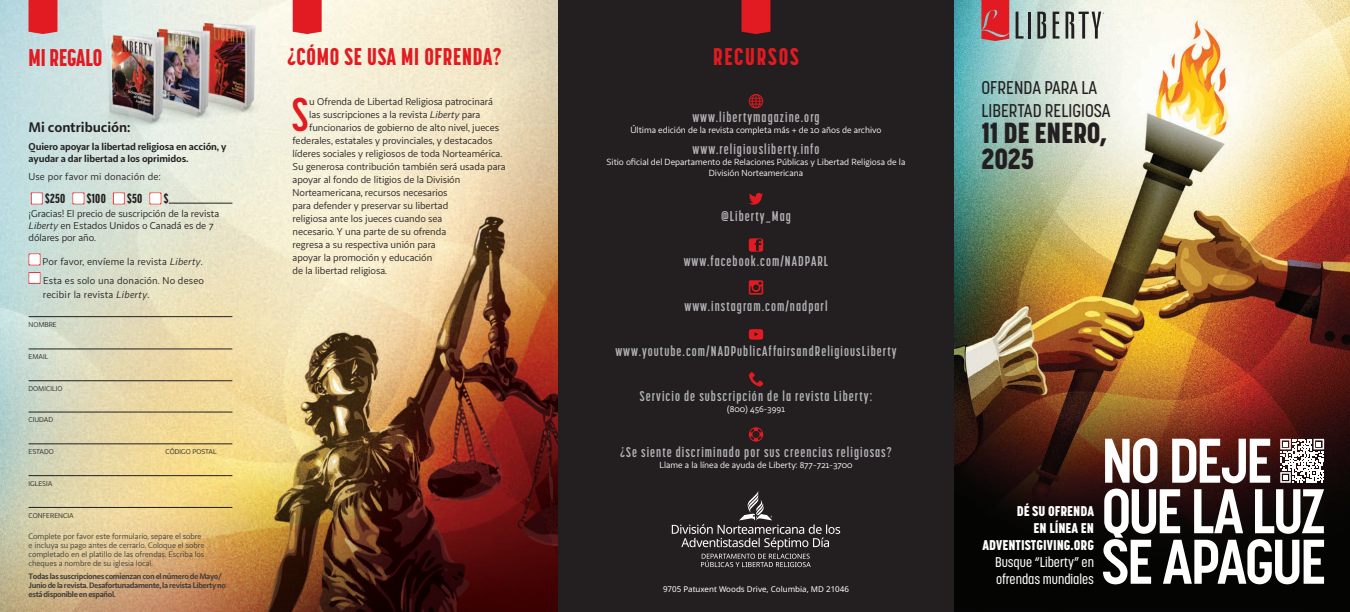
<style>
.page{position:relative;width:1350px;height:612px;background:#fff}
.page>*{position:absolute;margin:0;border:0;box-sizing:border-box;transform-origin:0 0}
.t1{font:700 46.9px "Korolev Compressed";color:#e21a21}
.t2{font:800 28.8px/26.1px "Korolev Condensed";letter-spacing:-.01em;color:#231f20}
.t3{font:800 24px "Korolev Compressed";letter-spacing:.03em;color:#e21a21}
.t4{font:800 24px "Korolev Compressed";color:#e21a21}
.t5{font:800 24px "Korolev Compressed";letter-spacing:.075em;color:#e21a21}
.t6{font:500 18.3px/22.7px "Korolev Condensed";color:#231f20}
.t7{font:700 14px "Korolev Compressed";letter-spacing:.075em;color:#b4b5b9}
.t8{font:800 14px/17.1px "Korolev Condensed";color:#fff;text-align:right}
.t9{font:500 14px/17.1px "Korolev Condensed";color:#fff}
.t10{font:700 14px "Sana Sans";letter-spacing:-.01em;color:#231f20}
.t11{font:800 13px "Korolev Compressed";letter-spacing:.02em;color:#231f20}
.t12{font:10px/12px "Sana Sans";letter-spacing:-.005em;color:#231f20}
.t13{font:10px/18.5px "Sana Sans";letter-spacing:.015em;color:#231f20}
.t14{font:700 10px/12px "Sana Sans";letter-spacing:-.015em;color:#231f20}
.t15{font:9px/11px "Sana Sans";letter-spacing:-.005em;color:#fff;text-align:center}
.t16{font:8px/9px "Sana Sans";letter-spacing:-.01em;color:#3e3d3b}
.t17{font:700 8px/9px "Sana Sans";letter-spacing:-.045em;color:#3e3d3b}
.t18{font:8px "Noto Sans";color:#fff}
.t19{font:7px "Sana Sans";color:#231f20}
.s1{font-style:italic}
</style>
<div class="page">
<img style="left:0;top:0;width:558px;height:612px">
<div style="left:558px;top:0;width:396px;height:612px;background:#231f20"></div>
<img style="left:92px;top:19px;width:167px;height:117px">
<svg style="left:742px;top:0;width:28px;height:34px"></svg>
<svg style="left:293px;top:0;width:29px;height:34px"></svg>
<svg style="left:29px;top:0;width:28px;height:34px"></svg>
<div style="left:31px;top:193px;width:12px;height:11px;background:#fff"></div>
<div style="left:73px;top:193px;width:11px;height:11px;background:#fff"></div>
<div style="left:113px;top:193px;width:12px;height:11px;background:#fff"></div>
<div style="left:149px;top:193px;width:12px;height:11px;background:#fff"></div>
<hr style="left:169px;top:203px;width:63px;height:1px;background:#231f20">
<div style="left:29px;top:254px;width:11px;height:11px;background:#fff"></div>
<div style="left:29px;top:272px;width:11px;height:12px;background:#fff;border:1px solid #e21a21"></div>
<hr style="left:29px;top:316px;width:203px;height:1px;background:#231f20">
<hr style="left:29px;top:349px;width:203px;height:1px;background:#231f20">
<hr style="left:29px;top:380px;width:203px;height:1px;background:#231f20">
<hr style="left:29px;top:412px;width:203px;height:1px;background:#231f20">
<hr style="left:29px;top:444px;width:203px;height:1px;background:#231f20">
<hr style="left:29px;top:475px;width:203px;height:1px;background:#231f20">
<hr style="left:29px;top:507px;width:203px;height:1px;background:#231f20">
<img style="left:95px;top:14px;width:167px;height:117px">
<img style="left:954px;top:0;width:396px;height:612px">
<svg style="left:1016px;top:12px;width:8px;height:27px"></svg>
<hr style="left:1028px;top:12px;width:3px;height:27px;background:#231f20">
<svg style="left:1037px;top:12px;width:9px;height:27px"></svg>
<svg style="left:1053px;top:12px;width:7px;height:27px"></svg>
<svg style="left:981px;top:0;width:28px;height:41px"></svg>
<svg style="left:1066px;top:12px;width:38px;height:27px"></svg>
<svg style="left:749px;top:94px;width:14px;height:14px"></svg>
<svg style="left:749px;top:193px;width:14px;height:12px"></svg>
<svg style="left:749px;top:238px;width:14px;height:14px"></svg>
<svg style="left:749px;top:280px;width:14px;height:15px"></svg>
<svg style="left:749px;top:329px;width:14px;height:11px"></svg>
<svg style="left:749px;top:372px;width:14px;height:15px"></svg>
<svg style="left:749px;top:427px;width:14px;height:15px"></svg>
<svg style="left:672px;top:491px;width:168px;height:76px"></svg>
<svg style="left:1103px;top:489px;width:221px;height:95px"></svg>
<svg style="left:1105px;top:438px;width:165px;height:45px"></svg>
<svg style="left:1280px;top:439px;width:44px;height:44px"></svg>
<h3 class="t4" style="left:29px;top:45px;width:75px">MI REGALO</h3>
<h3 class="t3" style="left:288px;top:45px;width:215px">¿CÓMO SE USA MI OFRENDA?</h3>
<h3 class="t5" style="left:713px;top:45px;width:87px">RECURSOS</h3>
<h3 class="t10" style="left:29px;top:122px;width:104px">Mi contribución:</h3>
<p class="t14" style="left:29px;top:141px;width:199px">Quiero apoyar la libertad religiosa en acción, y ayudar a dar libertad a los oprimidos.</p>
<p class="t13" style="left:29px;top:168px;width:134px">Use por favor mi donación de:</p>
<h3 class="t11" style="left:45px;top:192px;width:22px">$250</h3>
<h3 class="t11" style="left:87px;top:192px;width:20px">$100</h3>
<h3 class="t11" style="left:127px;top:192px;width:17px">$50</h3>
<h3 class="t11" style="left:164px;top:192px;width:6px">$</h3>
<p class="t12" style="left:29px;top:208px;width:192px">¡Gracias! El precio de suscripción de la revista<br><span class="s1">Liberty</span> en Estados Unidos o Canadá es de 7 dólares por año.</p>
<p class="t13" style="left:43px;top:253px;width:163px">Por favor, envíeme la revista <span class="s1">Liberty</span>.<br>Esta es solo una donación. No deseo</p>
<p class="t13" style="left:43px;top:285px;width:108px">recibir la revista <span class="s1">Liberty</span>.</p>
<p class="t19" style="left:29px;top:321px;width:30px">NOMBRE</p>
<p class="t19" style="left:29px;top:352px;width:21px">EMAIL</p>
<p class="t19" style="left:29px;top:384px;width:35px">DOMICILIO</p>
<p class="t19" style="left:29px;top:416px;width:26px">CIUDAD</p>
<p class="t19" style="left:29px;top:448px;width:27px">ESTADO</p>
<p class="t19" style="left:166px;top:448px;width:53px">CÓDIGO POSTAL</p>
<p class="t19" style="left:29px;top:480px;width:25px">IGLESIA</p>
<p class="t19" style="left:29px;top:511px;width:47px">CONFERENCIA</p>
<p class="t16" style="left:29px;top:532px;width:177px">Complete por favor este formulario, separe el sobre e incluya su pago antes de cerrarlo. Coloque el sobre completado en el platillo de las ofrendas. Escriba los cheques a nombre de su iglesia local.</p>
<p class="t17" style="left:29px;top:573px;width:199px">Todas las suscripciones comienzan con el número de Mayo/<br>Junio de la revista. Desafortunadamente, la revista Liberty no está disponible en español.</p>
<h1 class="t1" style="left:292px;top:95px;width:17px">S</h1>
<p class="t12" style="left:309px;top:95px;width:185px">u Ofrenda de Libertad Religiosa patrocinará</p>
<p class="t12" style="left:309px;top:108px;width:173px">las suscripciones a la revista <span class="s1">Liberty</span> para</p>
<p class="t12" style="left:309px;top:121px;width:191px">funcionarios de gobierno de alto nivel, jueces</p>
<p class="t12" style="left:293px;top:134px;width:201px">federales, estatales y provinciales, y destacados</p>
<p class="t12" style="left:293px;top:147px;width:211px">líderes sociales y religiosos de toda Norteamérica.</p>
<p class="t12" style="left:293px;top:160px;width:215px">Su generosa contribución también será usada para</p>
<p class="t12" style="left:293px;top:173px;width:169px">apoyar al fondo de litigios de la División</p>
<p class="t12" style="left:293px;top:186px;width:157px">Norteamericana, recursos necesarios</p>
<p class="t12" style="left:293px;top:199px;width:157px">para defender y preservar su libertad</p>
<p class="t12" style="left:293px;top:212px;width:151px">religiosa ante los jueces cuando sea</p>
<p class="t12" style="left:293px;top:225px;width:155px">necesario. Y una parte de su ofrenda</p>
<p class="t12" style="left:293px;top:238px;width:145px">regresa a su respectiva unión para</p>
<p class="t12" style="left:293px;top:251px;width:141px">apoyar la promoción y educación</p>
<p class="t12" style="left:293px;top:264px;width:96px">de la libertad religiosa.</p>
<h3 class="t7" style="left:692px;top:112px;width:129px">www.libertymagazine.org</h3>
<p class="t15" style="left:631px;top:125px;width:252px">Última edición de la revista completa más + de 10 años de archivo</p>
<h3 class="t7" style="left:693px;top:144px;width:128px">www.religiousliberty.info</h3>
<p class="t15" style="left:607px;top:157px;width:300px">Sitio oficial del Departamento de Relaciones Públicas y Libertad Religiosa de la<br>División Norteamericana</p>
<h3 class="t7" style="left:721px;top:211px;width:71px">@Liberty_Mag</h3>
<h3 class="t7" style="left:684px;top:256px;width:146px">www.facebook.com/NADPARL</h3>
<h3 class="t7" style="left:684px;top:301px;width:145px">www.instagram.com/nadparl</h3>
<h3 class="t7" style="left:615px;top:346px;width:283px">www.youtube.com/NADPublicAffairsandReligiousLiberty</h3>
<h3 class="t7" style="left:640px;top:391px;width:234px">Servicio de subscripción de la revista Liberty:</h3>
<p class="t15" style="left:727px;top:404px;width:60px">(800) 456-3991</p>
<h3 class="t7" style="left:620px;top:447px;width:273px">¿Se siente discriminado por sus creencias religiosas?</h3>
<p class="t15" style="left:659px;top:460px;width:195px">Llame a la línea de ayuda de Liberty: 877-721-3700</p>
<p class="t18" style="left:663px;top:586px;width:187px">9705 Patuxent Woods Drive, Columbia, MD 21046</p>
<h3 class="t6" style="left:981px;top:77px;width:131px">OFRENDA PARA LA<br>LIBERTAD RELIGIOSA</h3>
<h2 class="t2" style="left:981px;top:118px;width:127px">11 DE ENERO,<br>2025</h2>
<h3 class="t8" style="left:983px;top:502px;width:113px">DÉ SU OFRENDA<br>EN LÍNEA EN<br>ADVENTISTGIVING.ORG</h3>
<h3 class="t9" style="left:995px;top:555px;width:100px">Busque “Liberty” en ofrendas mundiales</h3>
</div>
